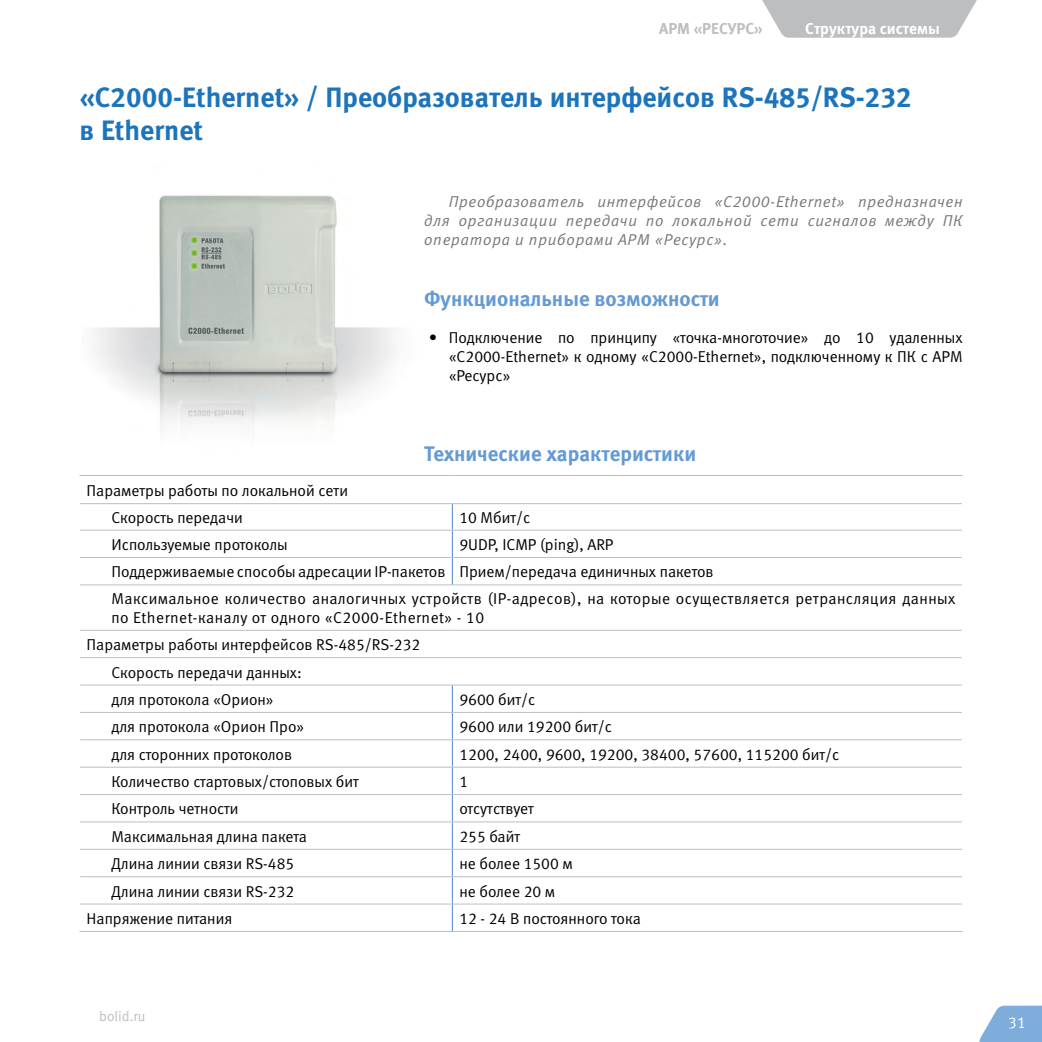
<style>
.page{position:relative;width:1042px;height:1042px;background:#fff}
.page>*{position:absolute;margin:0;border:0;box-sizing:border-box;transform-origin:0 0}
.t1{font:28px/33.6px "Meta Bold LFC";color:#1c75bc}
.t2{font:21px "Meta Bold LFC";color:#659ad2}
.t3{font:15.75px/27.1px "Meta Normal LFC";color:#000}
.t4{font:italic 15.75px/18.9px "Meta Normal LFC";letter-spacing:.05em;color:#77787b;text-align:justify}
.t5{font:15.75px "Meta Normal LFC";letter-spacing:.03em;color:#000}
.t6{font:15.75px "Meta Bold LFC";color:#fff}
.t7{font:15.75px "Meta Bold LFC";color:#bcbec0}
.t8{font:15.75px "Meta Normal LFC";color:#fff}
.t9{font:14px "Meta Normal LFC";color:#bcbec0}
.s1{font-family:"Officina Sans C"}
</style>
<div class="page">
<hr style="left:79px;top:475px;width:373px;height:1px;background:#bcbec0">
<hr style="left:452px;top:475px;width:510px;height:1px;background:#bcbec0">
<hr style="left:80px;top:503px;width:372px;height:1px;background:#bcbec0">
<hr style="left:452px;top:503px;width:510px;height:1px;background:#bcbec0">
<hr style="left:80px;top:530px;width:372px;height:1px;background:#bcbec0">
<hr style="left:452px;top:530px;width:510px;height:1px;background:#bcbec0">
<hr style="left:80px;top:557px;width:372px;height:1px;background:#bcbec0">
<hr style="left:452px;top:557px;width:510px;height:1px;background:#bcbec0">
<hr style="left:80px;top:584px;width:372px;height:1px;background:#bcbec0">
<hr style="left:452px;top:584px;width:510px;height:1px;background:#bcbec0">
<hr style="left:80px;top:630px;width:372px;height:1px;background:#bcbec0">
<hr style="left:452px;top:630px;width:510px;height:1px;background:#bcbec0">
<hr style="left:80px;top:657px;width:372px;height:1px;background:#bcbec0">
<hr style="left:452px;top:657px;width:510px;height:1px;background:#bcbec0">
<hr style="left:80px;top:684px;width:372px;height:1px;background:#bcbec0">
<hr style="left:452px;top:684px;width:510px;height:1px;background:#bcbec0">
<hr style="left:80px;top:712px;width:372px;height:1px;background:#bcbec0">
<hr style="left:452px;top:712px;width:510px;height:1px;background:#bcbec0">
<hr style="left:80px;top:739px;width:372px;height:1px;background:#bcbec0">
<hr style="left:452px;top:739px;width:510px;height:1px;background:#bcbec0">
<hr style="left:80px;top:767px;width:372px;height:1px;background:#bcbec0">
<hr style="left:452px;top:767px;width:510px;height:1px;background:#bcbec0">
<hr style="left:80px;top:794px;width:372px;height:1px;background:#bcbec0">
<hr style="left:452px;top:794px;width:510px;height:1px;background:#bcbec0">
<hr style="left:80px;top:821px;width:372px;height:1px;background:#bcbec0">
<hr style="left:452px;top:821px;width:510px;height:1px;background:#bcbec0">
<hr style="left:80px;top:849px;width:372px;height:1px;background:#bcbec0">
<hr style="left:452px;top:849px;width:510px;height:1px;background:#bcbec0">
<hr style="left:80px;top:876px;width:372px;height:1px;background:#bcbec0">
<hr style="left:452px;top:876px;width:510px;height:1px;background:#bcbec0">
<hr style="left:80px;top:903px;width:372px;height:1px;background:#bcbec0">
<hr style="left:452px;top:903px;width:510px;height:1px;background:#bcbec0">
<hr style="left:79px;top:931px;width:373px;height:1px;background:#bcbec0">
<hr style="left:452px;top:931px;width:510px;height:1px;background:#bcbec0">
<svg style="left:452px;top:504px;width:1px;height:80px"></svg>
<svg style="left:452px;top:685px;width:1px;height:246px"></svg>
<img style="left:94px;top:195px;width:301px;height:232px">
<svg style="left:979px;top:1005px;width:63px;height:37px"></svg>
<svg style="left:762px;top:0;width:215px;height:38px;background:#c3c5c6"></svg>
<p class="t7" style="left:659px;top:19px;width:105px">АРМ «Ресурс»</p>
<p class="t6" style="left:805px;top:19px;width:136px">Структура системы</p>
<h1 class="t1" style="left:79px;top:80px;width:834px">«C2000-Ethernet» / Преобразователь интерфейсов RS-485/RS-232 в Ethernet</h1>
<p class="t4" style="left:424px;top:192px;width:540px;text-indent:25px">Преобразователь интерфейсов «C2000-Ethernet» предназначен для организации передачи по локальной сети сигналов между ПК оператора и приборами АРМ «Ресурс».</p>
<h2 class="t2" style="left:424px;top:286px;width:297px">Функциональные возможности</h2>
<p class="t3" style="left:449px;top:328px;width:515px;line-height:18.9px;text-align:justify;text-indent:-20px"><span class="s1">•</span> Подключение по принципу «точка-многоточие» до 10 удаленных «С2000-Ethernet» к одному «С2000-Ethernet», подключенному к ПК с АРМ «Ресурс»</p>
<p class="t3" style="left:111px;top:477px;width:238px;text-indent:-25px">Параметры работы по локальной сети<br>Скорость передачи</p>
<h2 class="t2" style="left:424px;top:441px;width:274px">Технические характеристики</h2>
<p class="t3" style="left:459px;top:504px;width:72px">10 Мбит/с</p>
<p class="t3" style="left:111px;top:531px;width:845px;text-indent:348px">9UDP, ICMP (ping), ARP<br>Поддерживаемые способы адресации IP-пакетов Прием/передача единичных пакетов<br>Максимальное количество аналогичных устройств (IP-адресов), на которые осуществляется ретрансляция данных</p>
<p class="t5" style="left:111px;top:609px;width:374px">по Ethernet-каналу от одного «C2000-Ethernet» - 10</p>
<p class="t3" style="left:87px;top:631px;width:335px">Параметры работы интерфейсов RS-485/RS-232</p>
<p class="t3" style="left:111px;top:658px;width:192px">Скорость передачи данных:</p>
<p class="t3" style="left:111px;top:686px;width:164px">для протокола «Орион»</p>
<p class="t3" style="left:459px;top:686px;width:78px">9600 бит/с</p>
<p class="t3" style="left:111px;top:713px;width:194px">для протокола «Орион Про»</p>
<p class="t3" style="left:459px;top:713px;width:154px">9600 или 19200 бит/с</p>
<p class="t3" style="left:111px;top:740px;width:182px">для сторонних протоколов</p>
<p class="t3" style="left:459px;top:740px;width:382px">1200, 2400, 9600, 19200, 38400, 57600, 115200 бит/с</p>
<p class="t3" style="left:111px;top:768px;width:249px">Количество стартовых/стоповых бит</p>
<p class="t3" style="left:459px;top:768px;width:10px">1</p>
<p class="t3" style="left:111px;top:795px;width:128px">Контроль четности</p>
<p class="t3" style="left:459px;top:795px;width:76px">отсутствует</p>
<p class="t3" style="left:111px;top:823px;width:197px">Максимальная длина пакета</p>
<p class="t3" style="left:459px;top:823px;width:62px">255 байт</p>
<p class="t3" style="left:111px;top:850px;width:184px">Длина линии связи RS-485</p>
<p class="t3" style="left:459px;top:850px;width:115px">не более 1500 м</p>
<p class="t3" style="left:111px;top:877px;width:184px">Длина линии связи RS-232</p>
<p class="t3" style="left:459px;top:877px;width:97px">не более 20 м</p>
<p class="t3" style="left:87px;top:905px;width:147px">Напряжение питания</p>
<p class="t3" style="left:459px;top:905px;width:183px">12 - 24 В постоянного тока</p>
<p class="t3" style="left:111px;top:531px;width:178px">Используемые протоколы</p>
<p class="t9" style="left:99px;top:1008px;width:48px">bolid.ru</p>
<p class="t8" style="left:1008px;top:1014px;width:19px">31</p>
</div>
